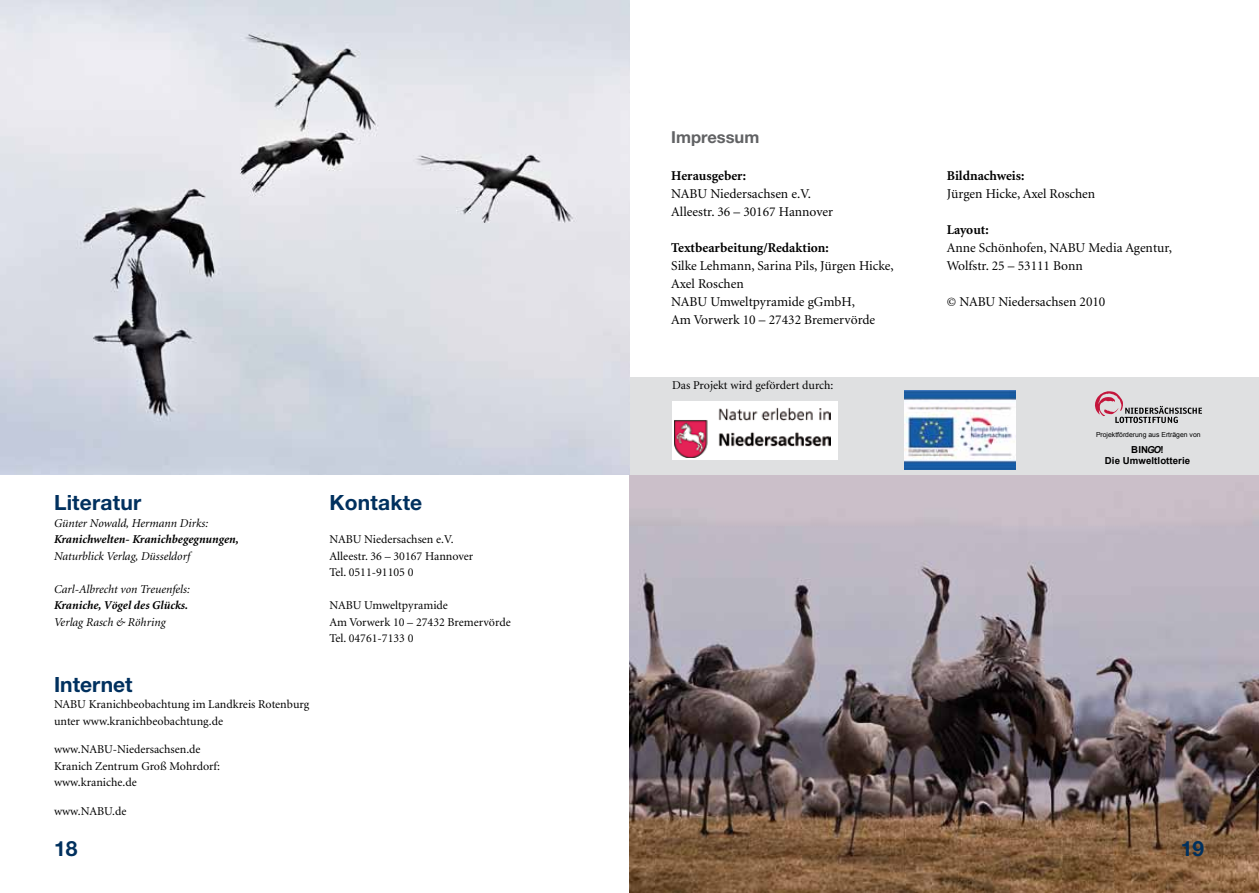
<style>
.page{position:relative;width:1259px;height:893px;background:#fff}
.page>*{position:absolute;margin:0;border:0;box-sizing:border-box;transform-origin:0 0}
.t1{font:700 21px "Helvetica Neue";letter-spacing:.01em;color:#00305e}
.t2{font:700 16.5px "Helvetica Neue";color:#616264}
.t3{font:13.5px/18px "Minion";color:#000}
.t4{font:700 13.5px "Minion";color:#000}
.t5{font:12px/16.5px "Minion";color:#000}
.t6{font:italic 12px "Minion";color:#000}
.t7{font:italic 700 12px "Minion";color:#000}
.t8{font:700 9.6px/11.6px "Arial";letter-spacing:.01em;color:#000;text-align:center}
.t9{font:6.9px "Arial";color:#000}
.s1{font-style:italic}
</style>
<div class="page">
<img style="left:629px;top:474px;width:630px;height:419px">
<div style="left:629px;top:377px;width:630px;height:97px;background:#dfe0e1"></div>
<svg style="left:1095px;top:391px;width:107px;height:32px"></svg>
<div style="left:672px;top:401px;width:166px;height:58px;background:#fff"></div>
<img style="left:674px;top:407px;width:156px;height:50px">
<img style="left:905px;top:391px;width:110px;height:78px">
<img style="left:0;top:0;width:629px;height:474px">
<h1 class="t1" style="left:54px;top:490px;width:89px">Literatur</h1>
<p class="t6" style="left:54px;top:517px;width:156px">Günter Nowald, Hermann Dirks:</p>
<p class="t7" style="left:54px;top:533px;width:186px">Kranichwelten- Kranichbegegnungen,</p>
<p class="t6" style="left:54px;top:550px;width:138px">Naturblick Verlag, Düsseldorf</p>
<p class="t6" style="left:54px;top:583px;width:137px">Carl-Albrecht von Treuenfels:</p>
<p class="t7" style="left:54px;top:599px;width:136px">Kraniche, Vögel des Glücks.</p>
<p class="t6" style="left:54px;top:616px;width:113px">Verlag Rasch &amp; Röhring</p>
<h1 class="t1" style="left:54px;top:671px;width:80px">Internet</h1>
<p class="t5" style="left:54px;top:696px;width:257px">NABU Kranichbeobachtung im Landkreis Rotenburg unter www.kranichbeobachtung.de</p>
<p class="t5" style="left:54px;top:741px;width:168px">www.NABU-Niedersachsen.de<br>Kranich Zentrum Groß Mohrdorf: www.kraniche.de</p>
<p class="t5" style="left:54px;top:803px;width:74px">www.NABU.de</p>
<h1 class="t1" style="left:329px;top:490px;width:94px">Kontakte</h1>
<p class="t5" style="left:329px;top:531px;width:145px">NABU Niedersachsen e.V.<br>Alleestr. 36 – 30167 Hannover<br>Tel. 0511-91105 0</p>
<p class="t5" style="left:329px;top:597px;width:183px">NABU Umweltpyramide<br>Am Vorwerk 10 – 27432 Bremervörde<br>Tel. 04761-7133 0</p>
<h2 class="t2" style="left:671px;top:127px;width:89px">Impressum</h2>
<p class="t4" style="left:671px;top:169px;width:76px">Herausgeber:</p>
<p class="t3" style="left:671px;top:185px;width:163px">NABU Niedersachsen e.V.<br>Alleestr. 36 – 30167 Hannover</p>
<p class="t4" style="left:671px;top:241px;width:159px">Textbearbeitung/Redaktion:</p>
<p class="t3" style="left:671px;top:257px;width:224px">Silke Lehmann, Sarina Pils, Jürgen Hicke,<br>Axel Roschen<br>NABU Umweltpyramide gGmbH,<br>Am Vorwerk 10 – 27432 Bremervörde</p>
<p class="t5" style="left:672px;top:378px;width:163px">Das Projekt wird gefördert durch:</p>
<p class="t4" style="left:946px;top:169px;width:79px">Bildnachweis:</p>
<p class="t3" style="left:946px;top:185px;width:150px">Jürgen Hicke, Axel Roschen</p>
<p class="t4" style="left:946px;top:223px;width:43px">Layout:</p>
<p class="t3" style="left:946px;top:239px;width:227px">Anne Schönhofen, NABU Media Agentur,<br>Wolfstr. 25 – 53111 Bonn</p>
<p class="t3" style="left:946px;top:293px;width:160px">© NABU Niedersachsen 2010</p>
<p class="t9" style="left:1096px;top:430px;width:106px">Projektförderung aus Erträgen von</p>
<p class="t8" style="left:1105px;top:444px;width:87px">BIN<span class="s1">GO</span>!<br>Die Umweltlotterie</p>
<h1 class="t1" style="left:54px;top:836px;width:25px">18</h1>
<h1 class="t1" style="left:1180px;top:836px;width:25px">19</h1>
</div>
